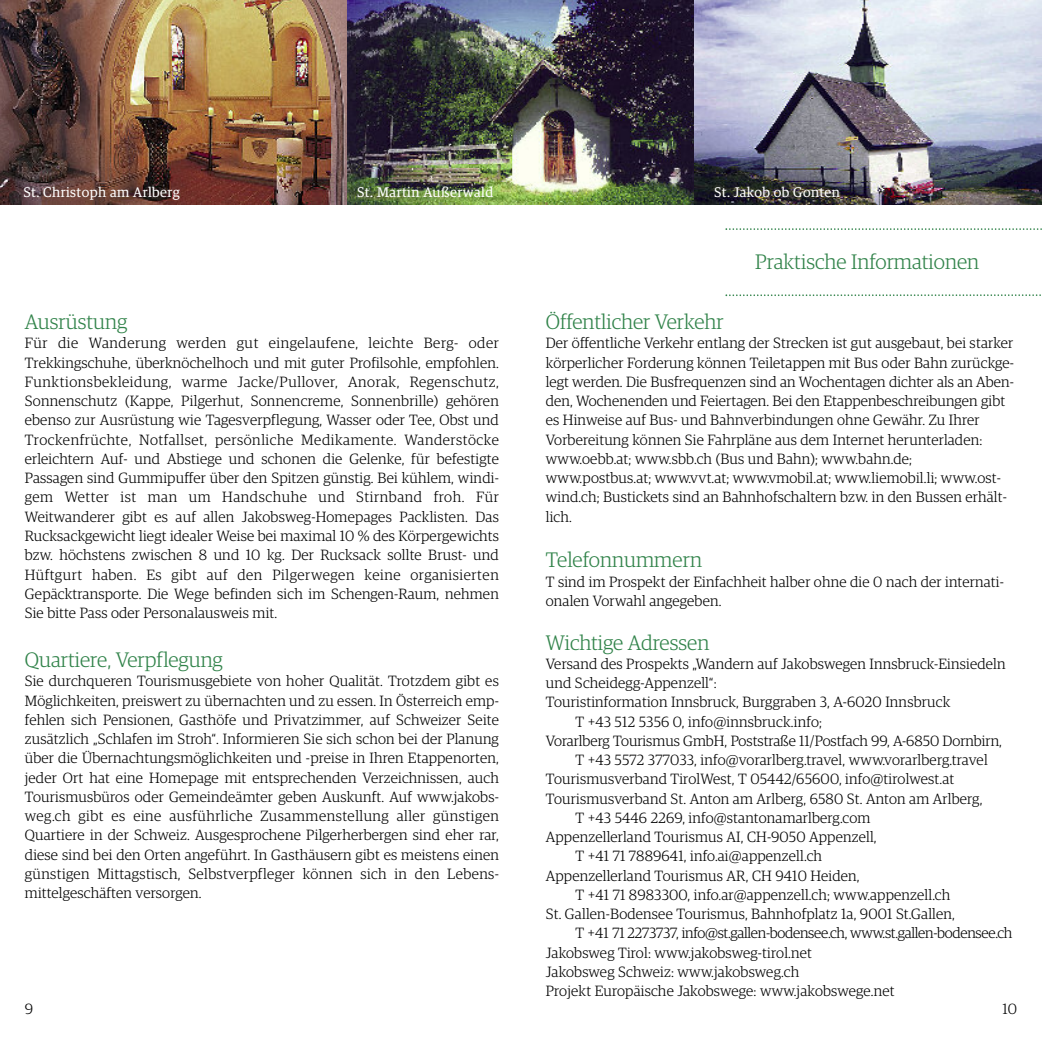
<style>
.page{position:relative;width:1042px;height:1042px;background:#fff}
.page>*{position:absolute;margin:0;border:0;box-sizing:border-box;transform-origin:0 0}
.t1{font:300 21px "Guardian Egyp";color:#31834a}
.t2{font:300 14.88px/19.2px "Guardian Egyp";letter-spacing:.01em;color:#000;text-align:justify}
.t3{font:300 14.88px "Guardian Egyp";letter-spacing:-.02em;color:#000}
.t4{font:14px "Guardian Egyp";letter-spacing:.03em;color:#fff}
</style>
<div class="page">
<svg style="left:725px;top:294px;width:316px;height:2px"></svg>
<svg style="left:725px;top:228px;width:317px;height:2px"></svg>
<img style="left:0;top:0;width:347px;height:205px">
<img style="left:347px;top:0;width:347px;height:205px">
<img style="left:694px;top:0;width:348px;height:205px">
<p class="t4" style="left:23px;top:186px;width:158px">St. Christoph am Arlberg</p>
<p class="t4" style="left:357px;top:186px;width:138px">St. Martin Außerwald</p>
<p class="t4" style="left:714px;top:186px;width:128px">St. Jakob ob Gonten</p>
<h1 class="t1" style="left:25px;top:314px;width:104px">Ausrüstung</h1>
<p class="t2" style="left:25px;top:335px;width:475px">Für die Wanderung werden gut eingelaufene, leichte Berg- oder Trekkingschuhe, überknöchelhoch und mit guter Profilsohle, empfohlen.<br>Funktionsbekleidung, warme Jacke/Pullover, Anorak, Regenschutz, Sonnenschutz (Kappe, Pilgerhut, Sonnencreme, Sonnenbrille) gehören ebenso zur Ausrüstung wie Tagesverpflegung, Wasser oder Tee, Obst und Trockenfrüchte, Notfallset, persönliche Medikamente. Wanderstöcke erleichtern Auf- und Abstiege und schonen die Gelenke, für befestigte Passagen sind Gummipuffer über den Spitzen günstig. Bei kühlem, windi&shy;gem Wetter ist man um Handschuhe und Stirnband froh. Für Weitwanderer gibt es auf allen Jakobsweg-Homepages Packlisten. Das Rucksackgewicht liegt idealer Weise bei maximal 10 % des Körpergewichts bzw. höchstens zwischen 8 und 10 kg. Der Rucksack sollte Brust- und Hüftgurt haben. Es gibt auf den Pilgerwegen keine organisierten Gepäcktransporte. Die Wege befinden sich im Schengen-Raum, nehmen Sie bitte Pass oder Personalausweis mit.</p>
<h1 class="t1" style="left:25px;top:651px;width:200px">Quartiere, Verpflegung</h1>
<p class="t2" style="left:25px;top:672px;width:476px">Sie durchqueren Tourismusgebiete von hoher Qualität. Trotzdem gibt es Möglichkeiten, preiswert zu übernachten und zu essen. In Österreich emp&shy;fehlen sich Pensionen, Gasthöfe und Privatzimmer, auf Schweizer Seite zusätzlich „Schlafen im Stroh“. Informieren Sie sich schon bei der Planung über die Übernachtungsmöglichkeiten und -preise in Ihren Etappenorten, jeder Ort hat eine Homepage mit entsprechenden Verzeichnissen, auch Tourismusbüros oder Gemeindeämter geben Auskunft. Auf www.jakobs&shy;weg.ch gibt es eine ausführliche Zusammenstellung aller günstigen Quartiere in der Schweiz. Ausgesprochene Pilgerherbergen sind eher rar, diese sind bei den Orten angeführt. In Gasthäusern gibt es meistens einen günstigen Mittagstisch, Selbstverpfleger können sich in den Lebens&shy;mittelgeschäften versorgen.</p>
<h1 class="t1" style="left:755px;top:253px;width:225px">Praktische Informationen</h1>
<h1 class="t1" style="left:546px;top:314px;width:179px">Öffentlicher Verkehr</h1>
<p class="t2" style="left:546px;top:335px;width:470px;text-align:left">Der öffentliche Verkehr entlang der Strecken ist gut ausgebaut, bei starker körperlicher Forderung können Teiletappen mit Bus oder Bahn zurückge&shy;legt werden. Die Busfrequenzen sind an Wochentagen dichter als an Aben&shy;den, Wochenenden und Feiertagen. Bei den Etappenbeschreibungen gibt es Hinweise auf Bus- und Bahnverbindungen ohne Gewähr. Zu Ihrer Vorbereitung können Sie Fahrpläne aus dem Internet herunterladen: www.oebb.at; www.sbb.ch (Bus und Bahn); www.bahn.de; www.postbus.at; www.vvt.at; www.vmobil.at; www.liemobil.li; www.ost&shy;wind.ch; Bustickets sind an Bahnhofschaltern bzw. in den Bussen erhält&shy;lich.</p>
<h1 class="t1" style="left:546px;top:552px;width:158px">Telefonnummern</h1>
<p class="t2" style="left:546px;top:573px;width:459px">T sind im Prospekt der Einfachheit halber ohne die 0 nach der internati&shy;onalen Vorwahl angegeben.</p>
<h1 class="t1" style="left:546px;top:634px;width:165px">Wichtige Adressen</h1>
<p class="t2" style="left:546px;top:655px;width:461px">Versand des Prospekts „Wandern auf Jakobswegen Innsbruck-Einsiedeln</p>
<p class="t2" style="left:546px;top:674px;width:172px">und Scheidegg-Appenzell“:</p>
<p class="t2" style="left:546px;top:693px;width:406px">Touristinformation Innsbruck, Burggraben 3, A-6020 Innsbruck</p>
<p class="t2" style="left:575px;top:713px;width:248px">T +43 512 5356 0, info@innsbruck.info;</p>
<p class="t2" style="left:546px;top:732px;width:458px">Vorarlberg Tourismus GmbH, Poststraße 11/Postfach 99, A-6850 Dornbirn,</p>
<p class="t2" style="left:575px;top:751px;width:414px">T +43 5572 377033, info@vorarlberg.travel, www.vorarlberg.travel</p>
<p class="t2" style="left:546px;top:770px;width:410px">Tourismusverband TirolWest, T 05442/65600, info@tirolwest.at</p>
<p class="t2" style="left:546px;top:790px;width:438px">Tourismusverband St. Anton am Arlberg, 6580 St. Anton am Arlberg,</p>
<p class="t2" style="left:575px;top:809px;width:296px">T +43 5446 2269, info@stantonamarlberg.com</p>
<p class="t2" style="left:546px;top:828px;width:332px">Appenzellerland Tourismus AI, CH-9050 Appenzell,</p>
<p class="t2" style="left:575px;top:847px;width:248px">T +41 71 7889641, info.ai@appenzell.ch</p>
<p class="t2" style="left:546px;top:867px;width:315px">Appenzellerland Tourismus AR, CH 9410 Heiden,</p>
<p class="t2" style="left:575px;top:886px;width:376px">T +41 71 8983300, info.ar@appenzell.ch; www.appenzell.ch</p>
<p class="t2" style="left:546px;top:905px;width:411px">St. Gallen-Bodensee Tourismus, Bahnhofplatz 1a, 9001 St.Gallen,</p>
<p class="t3" style="left:575px;top:927px;width:438px">T +41 71 2273737, info@st.gallen-bodensee.ch, www.st.gallen-bodensee.ch</p>
<p class="t2" style="left:546px;top:944px;width:268px">Jakobsweg Tirol: www.jakobsweg-tirol.net</p>
<p class="t2" style="left:546px;top:963px;width:255px">Jakobsweg Schweiz: www.jakobsweg.ch</p>
<p class="t2" style="left:546px;top:982px;width:350px">Projekt Europäische Jakobswege: www.jakobswege.net</p>
<p class="t2" style="left:25px;top:1000px;width:10px">9</p>
<p class="t2" style="left:1002px;top:1000px;width:16px">10</p>
</div>
